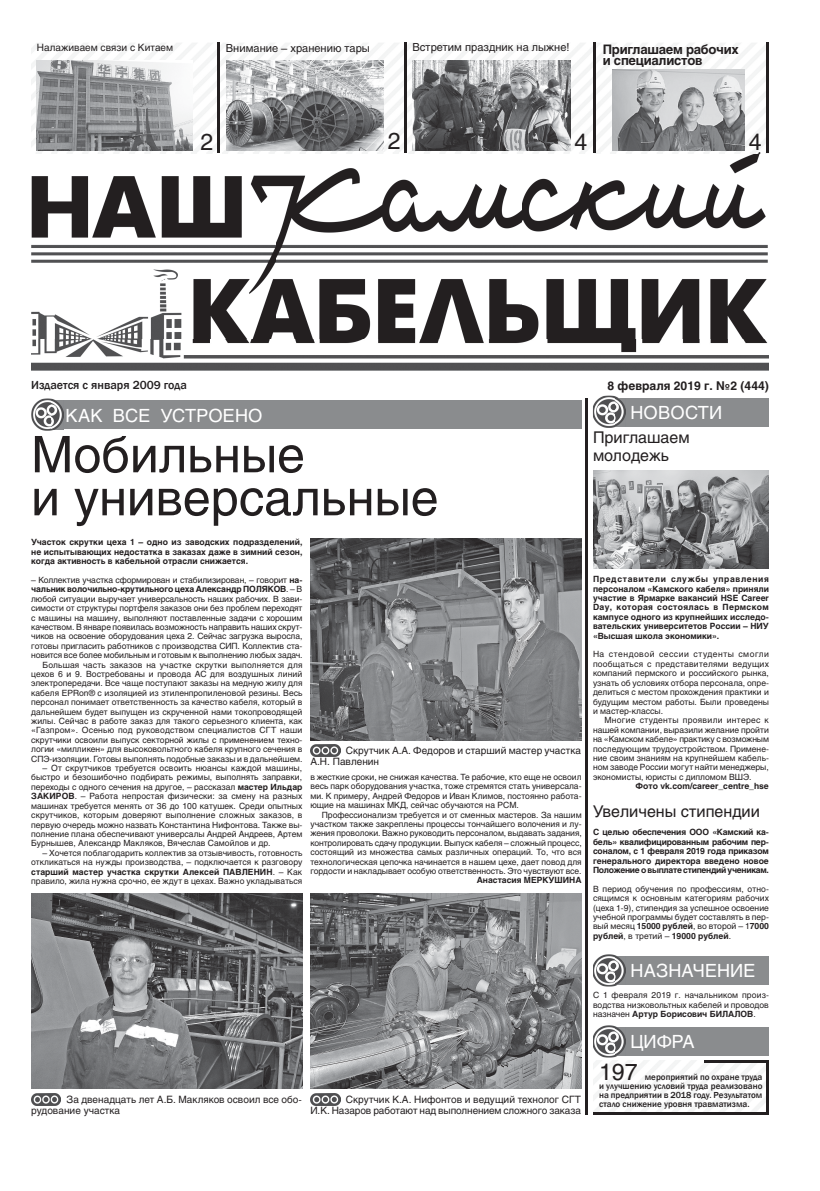
<style>
.page{position:relative;width:820px;height:1191px;background:#fff}
.page>*{position:absolute;margin:0;border:0;box-sizing:border-box;transform-origin:0 0}
.t1{font:50px/43px "Helios";color:#231f20}
.t2{font:23px "Helios";color:#231f20}
.t3{font:18px "Helios";letter-spacing:.01em;color:#fff}
.t4{font:16px/18px "Helios";color:#231f20}
.t5{font:700 13px/11px "Helios";letter-spacing:-.02em;color:#231f20}
.t6{font:500 12px "Franklin Gothic";color:#231f20}
.t7{font:700 12px "Helios";color:#231f20}
.t8{font:11px "Helios";color:#231f20}
.t9{font:10px/11px "Helios";color:#231f20}
.t10{font:500 9px/9px "Franklin Gothic";color:#231f20;text-align:justify}
.t11{font:8.5px/9.4px "Helios";color:#231f20;text-align:justify}
.t12{font:700 8.5px/9.4px "Helios";color:#231f20;text-align:justify}
.s1{font-weight:700}
</style>
<div class="page">
<hr style="left:585px;top:398px;width:2px;height:716px;background:#231f20">
<div style="left:615px;top:398px;width:153px;height:29px;background:#8a8c8e"></div>
<img style="left:592px;top:395px;width:27px;height:33px">
<img style="left:615px;top:398px;width:10px;height:29px">
<img style="left:31px;top:43px;width:737px;height:327px">
<hr style="left:218px;top:43px;width:2px;height:110px;background:#231f20">
<hr style="left:404px;top:43px;width:2px;height:110px;background:#231f20">
<hr style="left:593px;top:43px;width:2px;height:110px;background:#231f20">
<img style="left:412px;top:60px;width:158px;height:90px">
<img style="left:226px;top:60px;width:157px;height:90px">
<img style="left:37px;top:60px;width:156px;height:90px">
<div style="left:615px;top:956px;width:153px;height:28px;background:#8a8c8e"></div>
<img style="left:593px;top:954px;width:32px;height:32px">
<img style="left:615px;top:956px;width:10px;height:28px">
<div style="left:615px;top:1027px;width:153px;height:28px;background:#8a8c8e"></div>
<img style="left:593px;top:1025px;width:32px;height:32px">
<img style="left:615px;top:1027px;width:10px;height:28px">
<img style="left:593px;top:1060px;width:173px;height:52px">
<hr style="left:766px;top:1061px;width:2px;height:53px;background:#231f20">
<hr style="left:592px;top:1112px;width:176px;height:2px;background:#231f20">
<hr style="left:704px;top:1060px;width:64px;height:2px;background:#231f20">
<hr style="left:766px;top:43px;width:2px;height:110px;background:#231f20">
<img style="left:611px;top:69px;width:133px;height:81px">
<div style="left:51px;top:400px;width:530px;height:29px;background:#8a8c8e"></div>
<img style="left:31px;top:398px;width:32px;height:33px">
<img style="left:51px;top:400px;width:12px;height:29px">
<img style="left:310px;top:744px;width:30px;height:12px">
<img style="left:31px;top:1093px;width:30px;height:12px">
<img style="left:310px;top:1093px;width:30px;height:12px">
<img style="left:310px;top:539px;width:271px;height:201px">
<img style="left:31px;top:893px;width:271px;height:195px">
<img style="left:310px;top:893px;width:271px;height:195px">
<img style="left:593px;top:470px;width:175px;height:99px">
<p class="t9" style="left:37px;top:42px;width:138px">Налаживаем связи с Китаем</p>
<p class="t8" style="left:226px;top:41px;width:145px">Внимание – хранению тары</p>
<p class="t8" style="left:412px;top:40px;width:159px">Встретим праздник на лыжне!</p>
<h3 class="t5" style="left:602px;top:44px;width:137px">Приглашаем рабочих и специалистов</h3>
<h2 class="t2" style="left:387px;top:127px;width:14px">2</h2>
<h2 class="t2" style="left:200px;top:127px;width:14px">2</h2>
<h2 class="t2" style="left:574px;top:127px;width:14px">4</h2>
<h2 class="t2" style="left:748px;top:127px;width:14px">4</h2>
<h3 class="t6" style="left:31px;top:377px;width:157px">Издается с января 2009 года</h3>
<h3 class="t7" style="left:607px;top:378px;width:163px">8 февраля 2019 г. №2 (444)</h3>
<h3 class="t3" style="left:630px;top:401px;width:93px">НОВОСТИ</h3>
<h3 class="t3" style="left:66px;top:404px;width:198px">КАК ВСЕ УСТРОЕНО</h3>
<h1 class="t1" style="left:31px;top:431px;width:408px">Мобильные<br>и универсальные</h1>
<p class="t12" style="left:31px;top:537px;width:273px">Участок скрутки цеха 1 – одно из заводских подразделений, не испытывающих недостатка в заказах даже в зимний сезон, когда активность в кабельной отрасли снижается.</p>
<p class="t11" style="left:31px;top:575px;width:273px;text-align:right">– Коллектив участка сформирован и стабилизирован, – говорит <span class="s1">на&shy;чальник волочильно-крутильного цеха Александр ПОЛЯКОВ</span>. – В любой ситуации выручает универсальность наших рабочих. В зави&shy;симости от структуры портфеля заказов они без проблем переходят с машины на машину, выполняют поставленные задачи с хорошим качеством. В январе появилась возможность направить наших скрут&shy;чиков на освоение оборудования цеха 2. Сейчас загрузка выросла, готовы пригласить работников с производства СИП. Коллектив ста&shy;новится все более мобильным и готовым к выполнению любых задач.<br>Большая часть заказов на участке скрутки выполняется для цехов 6 и 9. Востребованы и провода АС для воздушных линий электропередачи. Все чаще поступают заказы на медную жилу для кабеля EPRon® с изоляцией из этиленпропиленовой резины. Весь персонал понимает ответственность за качество кабеля, который в дальнейшем будет выпущен из скрученной нами токопроводящей жилы. Сейчас в работе заказ для такого серьезного клиента, как «Газпром». Осенью под руководством специалистов СГТ наши скрутчики освоили выпуск секторной жилы с применением техно&shy;логии «милликен» для высоковольтного кабеля крупного сечения в СПЭ-изоляции. Готовы выполнять подобные заказы и в дальнейшем.</p>
<p class="t11" style="left:31px;top:763px;width:273px;text-indent:11px">– От скрутчиков требуется освоить нюансы каждой машины, быстро и безошибочно подбирать режимы, выполнять заправки, переходы с одного сечения на другое, – рассказал <span class="s1">мастер Ильдар ЗАКИРОВ</span>. – Работа непростая физически: за смену на разных машинах требуется менять от 36 до 100 катушек. Среди опытных скрутчиков, которым доверяют выполнение сложных заказов, в первую очередь можно назвать Константина Нифонтова. Также вы&shy;полнение плана обеспечивают универсалы Андрей Андреев, Артем Бурнышев, Александр Макляков, Вячеслав Самойлов и др.</p>
<p class="t11" style="left:31px;top:847px;width:273px;text-indent:11px">– Хочется поблагодарить коллектив за отзывчивость, готовность откликаться на нужды производства, – подключается к разговору <span class="s1">старший мастер участка скрутки Алексей ПАВЛЕНИН</span>. – Как правило, жила нужна срочно, ее ждут в цехах. Важно укладываться</p>
<p class="t9" style="left:310px;top:745px;width:272px;text-indent:35px">Скрутчик А.А. Федоров и старший мастер участка<br>А.Н. Павленин</p>
<p class="t11" style="left:310px;top:772px;width:272px">в жесткие сроки, не снижая качества. Те рабочие, кто еще не освоил весь парк оборудования участка, тоже стремятся стать универсала&shy;ми. К примеру, Андрей Федоров и Иван Климов, постоянно работа&shy;ющие на машинах МКД, сейчас обучаются на РСМ.</p>
<p class="t11" style="left:310px;top:809px;width:273px;text-indent:11px">Профессионализм требуется и от сменных мастеров. За нашим участком также закреплены процессы тончайшего волочения и лу&shy;жения проволоки. Важно руководить персоналом, выдавать задания, контролировать сдачу продукции. Выпуск кабеля – сложный процесс, состоящий из множества самых различных операций. То, что вся технологическая цепочка начинается в нашем цехе, дает повод для гордости и накладывает особую ответственность. Это чувствуют все.</p>
<p class="t12" style="left:476px;top:875px;width:106px">Анастасия МЕРКУШИНА</p>
<p class="t9" style="left:31px;top:1094px;width:272px;text-indent:35px">За двенадцать лет А.Б. Макляков освоил все обо&shy;рудование участка</p>
<p class="t9" style="left:310px;top:1094px;width:272px;text-align:right">Скрутчик К.А. Нифонтов и ведущий технолог СГТ<br>И.К. Назаров работают над выполнением сложного заказа</p>
<h3 class="t4" style="left:592px;top:428px;width:98px">Приглашаем молодежь</h3>
<p class="t12" style="left:592px;top:574px;width:177px">Представители службы управления персоналом «Камского кабеля» приняли участие в Ярмарке вакансий HSE Career Day, которая состоялась в Пермском кампусе одного из крупнейших исследо&shy;вательских университетов России – НИУ «Высшая школа экономики».</p>
<p class="t11" style="left:592px;top:649px;width:177px">На стендовой сессии студенты смогли пообщаться с представителями ведущих компаний пермского и российского рынка, узнать об условиях отбора персонала, опре&shy;делиться с местом прохождения практики и будущим местом работы. Были проведены и мастер-классы.</p>
<p class="t11" style="left:592px;top:715px;width:177px;text-indent:11px">Многие студенты проявили интерес к нашей компании, выразили желание пройти на «Камском кабеле» практику с возможным последующим трудоустройством. Примене&shy;ние своим знаниям на крупнейшем кабель&shy;ном заводе России могут найти менеджеры, экономисты, юристы с дипломом ВШЭ.</p>
<p class="t12" style="left:635px;top:781px;width:135px">Фото vk.com/career_centre_hse</p>
<h3 class="t4" style="left:592px;top:801px;width:168px">Увеличены стипендии</h3>
<p class="t12" style="left:592px;top:827px;width:177px">С целью обеспечения ООО «Камский ка&shy;бель» квалифицированным рабочим пер&shy;соналом, с 1 февраля 2019 года приказом генерального директора введено новое Положение о выплате стипендий ученикам.</p>
<p class="t11" style="left:592px;top:883px;width:177px">В период обучения по профессиям, отно&shy;сящимся к основным категориям рабочих (цеха 1-9), стипендия за успешное освоение учебной программы будет составлять в пер&shy;вый месяц <span class="s1">15000 рублей</span>, во второй – 1<span class="s1">7000 рублей</span>, в третий – <span class="s1">19000 рублей</span>.</p>
<h3 class="t3" style="left:630px;top:959px;width:126px">НАЗНАЧЕНИЕ</h3>
<p class="t11" style="left:592px;top:990px;width:177px">С 1 февраля 2019 г. начальником произ&shy;водства низковольтных кабелей и проводов назначен <span class="s1">Артур Борисович БИЛАЛОВ</span>.</p>
<h3 class="t3" style="left:630px;top:1030px;width:66px">ЦИФРА</h3>
<h2 class="t2" style="left:598px;top:1057px;width:40px">197</h2>
<p class="t10" style="left:598px;top:1072px;width:165px;text-indent:46px">мероприятий по охране труда и улучшению условий труда реализовано на предприятии в 2018 году. Результатом стало снижение уровня травматизма.</p>
</div>
